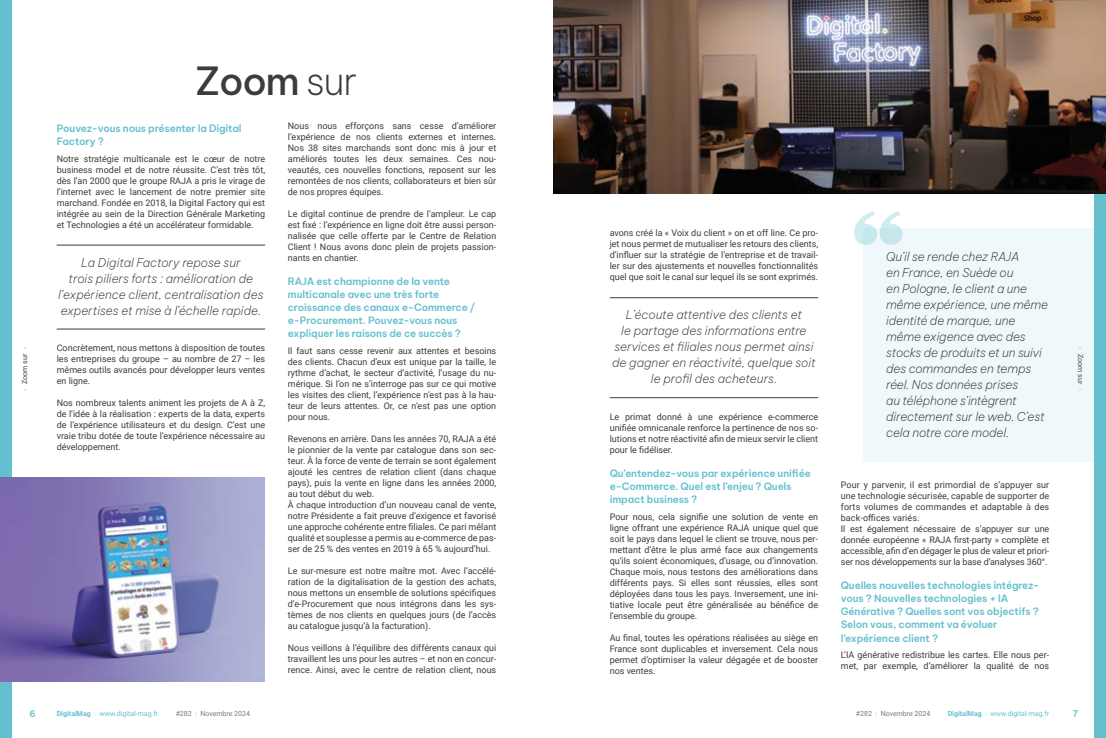
<style>
.page{position:relative;width:1106px;height:738px;background:#fff}
.page>*{position:absolute;margin:0;border:0;box-sizing:border-box;transform-origin:0 0}
.t1{font:500 38px "Be Vietnam Pro";color:#3c3c3b}
.t2{font:italic 200 12px/16px "Be Vietnam Pro";letter-spacing:-.005em;color:#3c3c3b;text-align:center}
.t3{font:600 10px/13px "Be Vietnam Pro";letter-spacing:-.01em;color:#64c0cf}
.t4{font:9px/11px "Roboto";color:#3c3c3b;text-align:justify}
.t5{font:600 9px "Be Vietnam Pro";color:#64c0cf}
.t6{font:7px "Roboto";color:#64c0cf}
.t7{font:7px "Roboto";color:#7c7b7b}
.t8{font:7px "Roboto";color:#3c3c3b}
.s1{font-size:5.5px;color:#64c0cf}
.s2{font-weight:200}
.s3{font-weight:700}
.s4{font-weight:100}
</style>
<div class="page">
<div style="left:1094px;top:0;width:12px;height:737px;background:#64c0cf"></div>
<div style="left:0;top:0;width:11px;height:737px;background:#64c0cf"></div>
<svg style="left:854px;top:211px;width:48px;height:34px"></svg>
<div style="left:863px;top:229px;width:243px;height:232px;background:#eff8fa"></div>
<img style="left:0;top:477px;width:265px;height:204px">
<hr style="left:609px;top:297px;width:209px;height:1px;background:#3c3c3b">
<hr style="left:609px;top:397px;width:209px;height:1px;background:#3c3c3b">
<hr style="left:57px;top:245px;width:208px;height:1px;background:#3c3c3b">
<hr style="left:57px;top:328px;width:208px;height:1px;background:#3c3c3b">
<img style="left:553px;top:0;width:553px;height:193px">
<p class="t8" style="left:20px;top:390px;width:45px;rotate:-90deg"><span class="s1">•</span> Zoom sur <span class="s1">•</span></p>
<h1 class="t1" style="left:195px;top:49px;width:164px">Zoom <span class="s2">sur</span></h1>
<p class="t3" style="left:57px;top:121px;width:186px">Pouvez-vous nous présenter la Digital<br>Factory ?</p>
<p class="t4" style="left:57px;top:153px;width:210px">Notre stratégie multicanale est le cœur de notre business model et de notre réussite. C’est très tôt, dès l’an 2000 que le groupe RAJA a pris le virage de l’internet avec le lancement de notre premier site marchand. Fondée en 2018, la Digital Factory qui est intégrée au sein de la Direction Générale Marketing et Technologies a été un accélérateur formidable.</p>
<h2 class="t2" style="left:58px;top:253px;width:207px">La Digital Factory repose sur<br>trois piliers forts : amélioration de l’expérience client, centralisation des expertises et mise à l’échelle rapide.</h2>
<p class="t4" style="left:57px;top:342px;width:210px">Concrètement, nous mettons à disposition de toutes les entreprises du groupe – au nombre de 27 – les mêmes outils avancés pour développer leurs ventes en ligne.</p>
<p class="t4" style="left:57px;top:397px;width:210px">Nos nombreux talents animent les projets de A à Z, de l’idée à la réalisation : experts de la data, experts de l’expérience utilisateurs et du design. C’est une vraie tribu dotée de toute l’expérience nécessaire au développement.</p>
<p class="t4" style="left:288px;top:120px;width:210px">Nous nous efforçons sans cesse d’améliorer l’expérience de nos clients externes et internes.<br>Nos 38 sites marchands sont donc mis à jour et améliorés toutes les deux semaines. Ces nou&shy;veautés, ces nouvelles fonctions, reposent sur les remontées de nos clients, collaborateurs et bien sûr de nos propres équipes.</p>
<p class="t4" style="left:288px;top:208px;width:210px">Le digital continue de prendre de l’ampleur. Le cap est fixé : l’expérience en ligne doit être aussi person&shy;nalisée que celle offerte par le Centre de Relation Client ! Nous avons donc plein de projets passion&shy;nants en chantier.</p>
<p class="t3" style="left:288px;top:274px;width:189px">RAJA est championne de la vente multicanale avec une très forte croissance des canaux e-Commerce / e-Procurement. Pouvez-vous nous expliquer les raisons de ce succès ?</p>
<p class="t4" style="left:288px;top:345px;width:210px">Il faut sans cesse revenir aux attentes et besoins des clients. Chacun d’eux est unique par la taille, le rythme d’achat, le secteur d’activité, l’usage du nu&shy;mérique. Si l’on ne s’interroge pas sur ce qui motive les visites des client, l’expérience n’est pas à la hau&shy;teur de leurs attentes. Or, ce n’est pas une option pour nous.</p>
<p class="t4" style="left:288px;top:433px;width:210px;text-align:left">Revenons en arrière. Dans les années 70, RAJA a été le pionnier de la vente par catalogue dans son sec&shy;teur. À la force de vente de terrain se sont également ajouté les centres de relation client (dans chaque pays), puis la vente en ligne dans les années 2000, au tout début du web.<br>À chaque introduction d’un nouveau canal de vente, notre Présidente a fait preuve d’exigence et favorisé une approche cohérente entre filiales. Ce pari mêlant qualité et souplesse a permis au e-commerce de pas&shy;ser de 25 % des ventes en 2019 à 65 % aujourd’hui.</p>
<p class="t4" style="left:288px;top:565px;width:210px">Le sur-mesure est notre maître mot. Avec l’accélé&shy;ration de la digitalisation de la gestion des achats, nous mettons un ensemble de solutions spécifiques d’e-Procurement que nous intégrons dans les sys&shy;tèmes de nos clients en quelques jours (de l’accès au catalogue jusqu’à la facturation).</p>
<p class="t4" style="left:288px;top:642px;width:210px">Nous veillons à l’équilibre des différents canaux qui travaillent les uns pour les autres – et non en concur&shy;rence. Ainsi, avec le centre de relation client, nous</p>
<p class="t4" style="left:609px;top:227px;width:210px">avons créé la « Voix du client » on et off line. Ce pro&shy;jet nous permet de mutualiser les retours des clients, d’influer sur la stratégie de l’entreprise et de travail&shy;ler sur des ajustements et nouvelles fonctionnalités quel que soit le canal sur lequel ils se sont exprimés.</p>
<h2 class="t2" style="left:612px;top:305px;width:205px">L’écoute attentive des clients et<br>le partage des informations entre services et filiales nous permet ainsi de gagner en réactivité, quelque soit le profil des acheteurs.</h2>
<p class="t4" style="left:609px;top:410px;width:210px">Le primat donné à une expérience e-commerce unifiée omnicanale renforce la pertinence de nos so&shy;lutions et notre réactivité afin de mieux servir le client pour le fidéliser.</p>
<p class="t3" style="left:609px;top:465px;width:203px">Qu’entendez-vous par expérience unifiée e-Commerce. Quel est l’enjeu ? Quels impact business ?</p>
<p class="t4" style="left:609px;top:510px;width:210px">Pour nous, cela signifie une solution de vente en ligne offrant une expérience RAJA unique quel que soit le pays dans lequel le client se trouve, nous per&shy;mettant d’être le plus armé face aux changements qu’ils soient économiques, d’usage, ou d’innovation.<br>Chaque mois, nous testons des améliorations dans différents pays. Si elles sont réussies, elles sont déployées dans tous les pays. Inversement, une ini&shy;tiative locale peut être généralisée au bénéfice de l’ensemble du groupe.</p>
<p class="t4" style="left:609px;top:631px;width:210px">Au final, toutes les opérations réalisées au siège en France sont duplicables et inversement. Cela nous permet d’optimiser la valeur dégagée et de booster nos ventes.</p>
<p class="t2" style="left:886px;top:247px;width:163px;text-align:left">Qu’il se rende chez RAJA<br>en France, en Suède ou<br>en Pologne, le client a une même expérience, une même identité de marque, une même exigence avec des stocks de produits et un suivi des commandes en temps réel. Nos données prises<br>au téléphone s’intègrent directement sur le web. C’est cela notre core model.</p>
<p class="t4" style="left:840px;top:478px;width:210px;text-align:left">Pour y parvenir, il est primordial de s’appuyer sur une technologie sécurisée, capable de supporter de forts volumes de commandes et adaptable à des back-offices variés.<br>Il est également nécessaire de s’appuyer sur une donnée européenne « RAJA first-party » complète et accessible, afin d’en dégager le plus de valeur et priori&shy;ser nos développements sur la base d’analyses 360°.</p>
<p class="t3" style="left:840px;top:577px;width:200px">Quelles nouvelles technologies intégrez&shy;vous ? Nouvelles technologies + IA Générative ? Quelles sont vos objectifs ?<br>Selon vous, comment va évoluer l’expérience client ?</p>
<p class="t4" style="left:840px;top:648px;width:210px">L’IA générative redistribue les cartes. Elle nous per&shy;met, par exemple, d’améliorer la qualité de nos</p>
<p class="t8" style="left:1085px;top:347px;width:45px;rotate:90deg"><span class="s1">•</span> Zoom sur <span class="s1">•</span></p>
<p class="t5" style="left:29px;top:705px;width:8px">6</p>
<p class="t6" style="left:57px;top:707px;width:103px"><span class="s3">DigitalMag</span> <span class="s4">I</span> www.digital-mag.fr</p>
<p class="t7" style="left:176px;top:707px;width:76px">#282 <span class="s4">I</span> Novembre 2024</p>
<p class="t7" style="left:856px;top:707px;width:76px">#282 <span class="s4">I</span> Novembre 2024</p>
<p class="t6" style="left:947px;top:707px;width:103px"><span class="s3">DigitalMag</span> <span class="s4">I</span> www.digital-mag.fr</p>
<p class="t5" style="left:1072px;top:705px;width:7px">7</p>
</div>
